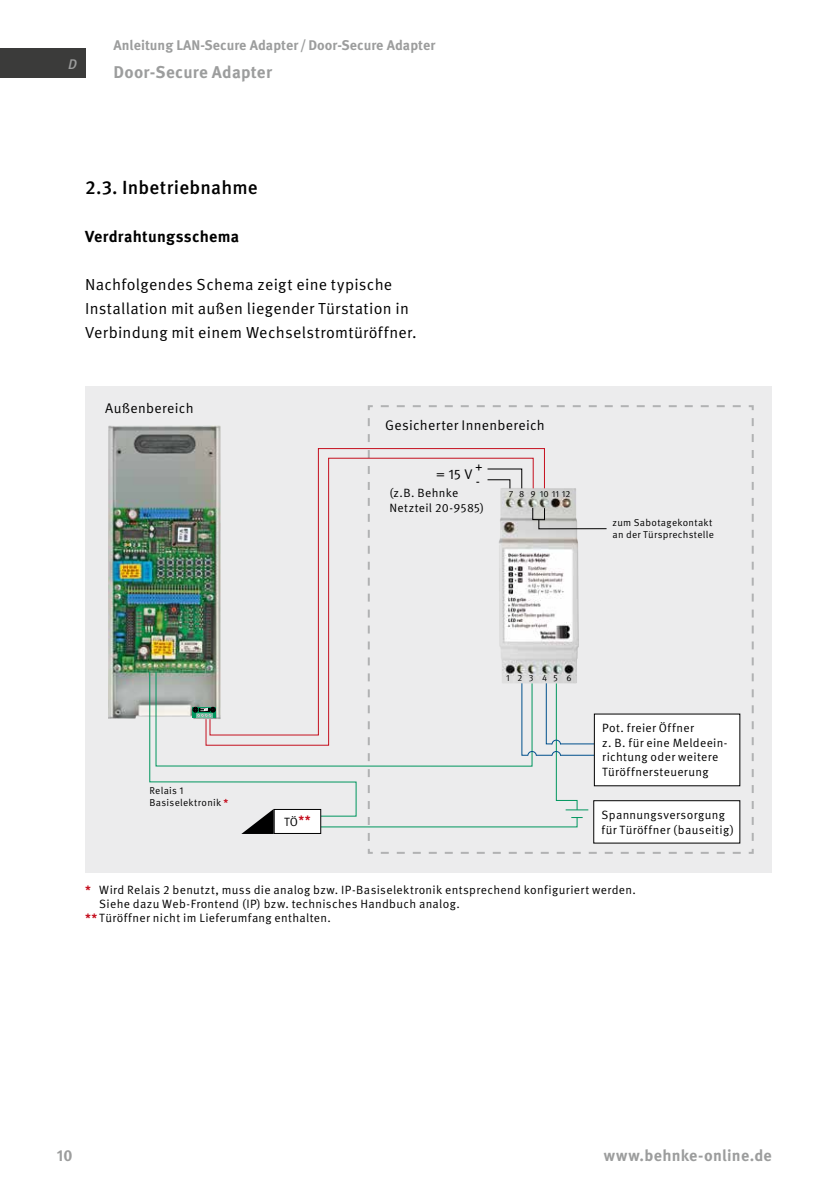
<style>
.page{position:relative;width:840px;height:1191px;background:#fff}
.page>*{position:absolute;margin:0;border:0;box-sizing:border-box;transform-origin:0 0}
.t1{font:500 19px "Meta Pro";letter-spacing:.01em;color:#000}
.t2{font:700 17px "Meta Pro";letter-spacing:.015em;color:#9c9d9d}
.t3{font:16px/24px "Meta Pro Norm";letter-spacing:.015em;color:#000}
.t4{font:700 16px "Meta Pro";letter-spacing:.015em;color:#9c9d9d}
.t5{font:700 16px "Meta Pro";letter-spacing:.015em;color:#000}
.t6{font:700 14px "Meta Pro";letter-spacing:.005em;color:#9c9d9d}
.t7{font:14px "Meta Pro Norm";letter-spacing:.025em;color:#000}
.t8{font:italic 500 14px "Meta Pro";color:#9c9d9d}
.t9{font:12px/14.4px "Meta Pro Norm";letter-spacing:.03em;color:#000}
.t10{font:10px/12px "Meta Pro Norm";letter-spacing:.03em;color:#000}
.t11{font:9px "Meta Pro Norm";letter-spacing:.695em;color:#000}
.s1{font-family:"Meta Pro";font-weight:700;color:#c5101f}
</style>
<div class="page">
<div style="left:0;top:49px;width:85px;height:29px;background:#3b3b3a"></div>
<div style="left:85px;top:386px;width:686px;height:487px;background:#ececed"></div>
<svg style="left:367px;top:405px;width:387px;height:449px"></svg>
<div style="left:594px;top:714px;width:145px;height:71px;background:#fff"></div>
<div style="left:593px;top:800px;width:146px;height:43px;background:#fff"></div>
<div style="left:593px;top:800px;width:146px;height:43px;border:1px solid #000"></div>
<img style="left:108px;top:425px;width:41px;height:294px">
<svg style="left:149px;top:418px;width:457px;height:427px"></svg>
<p class="t8" style="left:68px;top:53px;width:10px">D</p>
<p class="t6" style="left:113px;top:34px;width:323px">Anleitung LAN-Secure Adapter /Door-Secure Adapter</p>
<h2 class="t2" style="left:113px;top:59px;width:160px">Door-Secure Adapter</h2>
<h1 class="t1" style="left:85px;top:173px;width:174px">2.3. Inbetriebnahme</h1>
<h3 class="t5" style="left:85px;top:224px;width:155px">Verdrahtungsschema</h3>
<h3 class="t3" style="left:85px;top:272px;width:333px">Nachfolgendes Schema zeigt eine typische<br>Installation mit außen liegender Türstation in<br>Verbindung mit einem Wechselstromtüröffner.</h3>
<p class="t7" style="left:105px;top:397px;width:90px">Außenbereich</p>
<p class="t7" style="left:385px;top:414px;width:161px">Gesicherter Innenbereich</p>
<p class="t7" style="left:475px;top:456px;width:9px">+</p>
<p class="t7" style="left:436px;top:464px;width:38px">= 15 V</p>
<p class="t7" style="left:475px;top:471px;width:6px">-</p>
<p class="t9" style="left:389px;top:485px;width:96px">(z.B. Behnke<br>Netzteil 20-9585)</p>
<p class="t11" style="left:508px;top:487px;width:28px">789</p>
<p class="t11" style="left:539px;top:487px;width:32px">10 11 12</p>
<p class="t10" style="left:612px;top:516px;width:103px">zum Sabotagekontakt an der Türsprechstelle</p>
<p class="t10" style="left:149px;top:783px;width:80px">Relais 1<br>Basiselektronik <span class="s1">*</span></p>
<p class="t9" style="left:284px;top:814px;width:28px">TÖ<sup>**</sup></p>
<p class="t11" style="left:506px;top:670px;width:67px">123456</p>
<p class="t9" style="left:601px;top:720px;width:127px">Pot. freier Öffner<br>z. B. für eine Meldeein&shy;richtung oder weitere<br>Türöffnersteuerung</p>
<p class="t9" style="left:601px;top:807px;width:134px">Spannungsversorgung für Türöffner (bauseitig)</p>
<p class="t9" style="left:85px;top:881px;width:552px"><span class="s1">*</span> Wird Relais 2 benutzt, muss die analog bzw. IP-Basiselektronik entsprechend konfiguriert werden.</p>
<p class="t9" style="left:99px;top:895px;width:362px">Siehe dazu Web-Frontend (IP) bzw. technisches Handbuch analog.</p>
<p class="t9" style="left:85px;top:910px;width:247px"><span class="s1">**</span> Türöffner nicht im Lieferumfang enthalten.</p>
<h3 class="t4" style="left:57px;top:1142px;width:17px">10</h3>
<h3 class="t4" style="left:603px;top:1142px;width:169px">www.behnke-online.de</h3>
</div>
